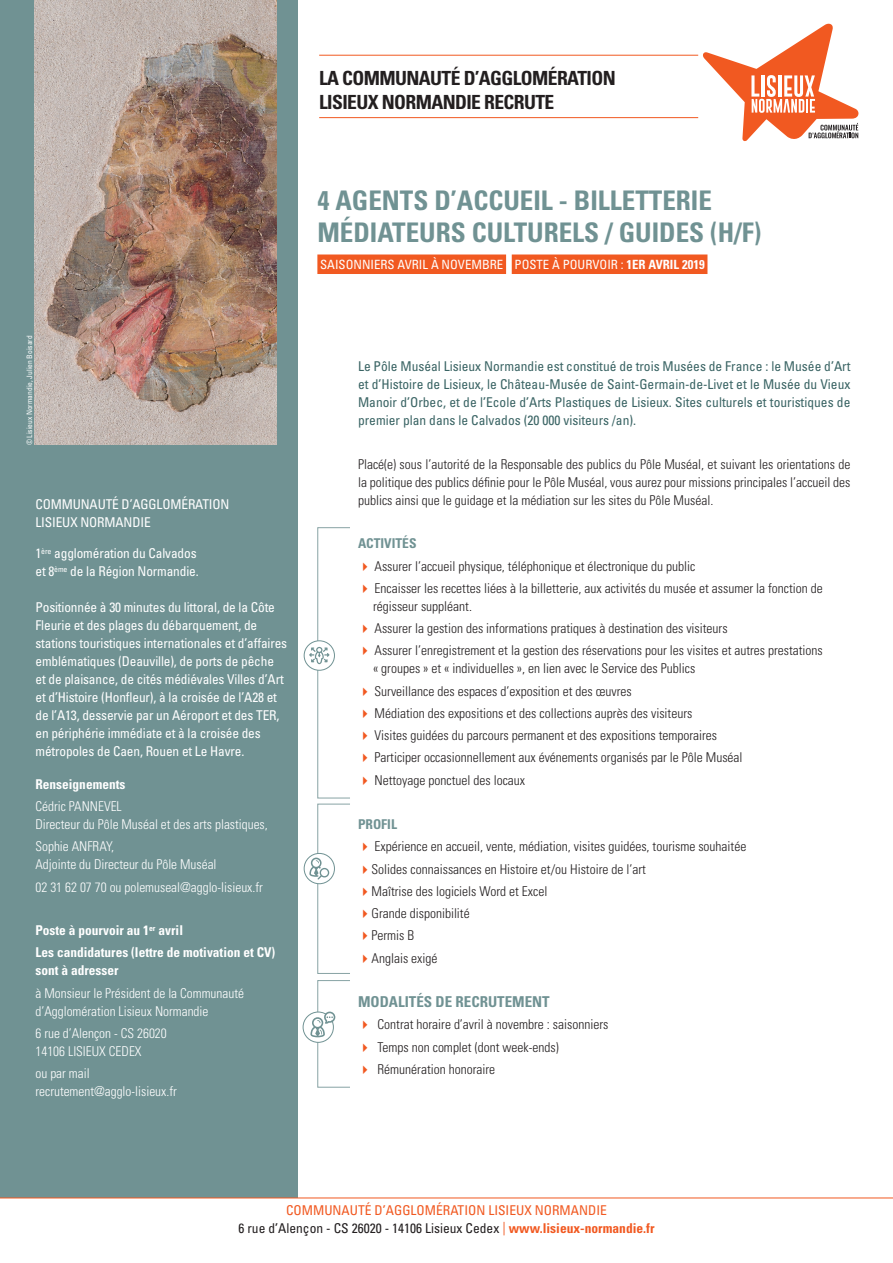
<style>
.page{position:relative;width:893px;height:1263px;background:#fff}
.page>*{position:absolute;margin:0;border:0;box-sizing:border-box;transform-origin:0 0}
.t1{font:700 condensed 27px/32.4px "Univers LT Std";color:#709293}
.t2{font:700 condensed 19.5px/23.4px "Univers LT Std";letter-spacing:-.03em;color:#231f20}
.t3{font:700 condensed 15px "Univers LT Std";color:#709293}
.t4{font:300 condensed 13.5px/18px "Univers LT Std";color:#231f20}
.t5{font:condensed 13.5px/18px "Univers LT Std";letter-spacing:-.01em;color:#fff}
.t6{font:300 condensed 13.5px/18px "Univers LT Std";color:#fff}
.t7{font:condensed 13.5px/18px "Univers LT Std";color:#3a6464;text-align:justify}
.t8{font:condensed 13.5px/18px "Univers LT Std";color:#f15921;text-align:center}
.t9{font:700 condensed 13.5px/22.2px "Univers LT Std";color:#fff}
.t10{font:700 condensed 13.5px "Univers LT Std";color:#709293}
.t11{font:condensed 12.75px "Univers LT Std";color:#fff}
.t12{font:condensed 7.5px "Univers LT Std";color:#fff}
.s1{font-weight:700}
.s2{color:#f15921}
.s3{color:#231f20}
</style>
<div class="page">
<div style="left:0;top:0;width:298px;height:1198px;background:#709293"></div>
<svg style="left:703px;top:24px;width:156px;height:117px"></svg>
<hr style="left:319px;top:55px;width:379px;height:1px;background:#f15921">
<hr style="left:319px;top:117px;width:379px;height:1px;background:#f15921">
<hr style="left:0;top:1197px;width:893px;height:1px;background:#f15921">
<div style="left:317px;top:804px;width:33px;height:170px;border:1px solid #87a3a4"></div>
<svg style="left:304px;top:853px;width:30px;height:31px"></svg>
<div style="left:304px;top:853px;width:31px;height:31px;border:1px solid #709293;border-radius:50%"></div>
<svg style="left:309px;top:857px;width:20px;height:22px"></svg>
<div style="left:317px;top:527px;width:33px;height:271px;border:1px solid #87a3a4"></div>
<div style="left:304px;top:641px;width:30px;height:29px;background:#fff;border-radius:50%"></div>
<div style="left:304px;top:640px;width:31px;height:31px;border:1px solid #709293;border-radius:50%"></div>
<svg style="left:309px;top:647px;width:20px;height:17px"></svg>
<div style="left:317px;top:254px;width:189px;height:20px;background:#f15921"></div>
<div style="left:512px;top:254px;width:195px;height:20px;background:#f15921"></div>
<div style="left:317px;top:980px;width:33px;height:107px;border:1px solid #87a3a4"></div>
<svg style="left:303px;top:1012px;width:30px;height:30px"></svg>
<div style="left:303px;top:1012px;width:31px;height:31px;border:1px solid #709293;border-radius:50%"></div>
<svg style="left:310px;top:1011px;width:25px;height:26px"></svg>
<img style="left:34px;top:0;width:242px;height:444px">
<h2 class="t2" style="left:319px;top:67px;width:298px">LA COMMUNAUTÉ D’AGGLOMÉRATION<br>LISIEUX NORMANDIE RECRUTE</h2>
<p class="t12" style="left:25px;top:445px;width:112px;rotate:-90deg">© Lisieux Normandie, Julien Boisard</p>
<p class="t5" style="left:36px;top:495px;width:195px">COMMUNAUTÉ D’AGGLOMÉRATION<br>LISIEUX NORMANDIE</p>
<p class="t5" style="left:36px;top:544px;width:165px">1<sup>ère</sup> agglomération du Calvados et 8<sup>ème</sup> de la Région Normandie.</p>
<p class="t5" style="left:36px;top:598px;width:253px">Positionnée à 30 minutes du littoral, de la Côte Fleurie et des plages du débarquement, de stations touristiques internationales et d’affaires emblématiques (Deauville), de ports de pêche et de plaisance, de cités médiévales Villes d’Art et d’Histoire (Honfleur), à la croisée de l’A28 et de l’A13, desservie par un Aéroport et des TER, en périphérie immédiate et à la croisée des métropoles de Caen, Rouen et Le Havre.</p>
<p class="t9" style="left:36px;top:773px;width:91px">Renseignements</p>
<p class="t6" style="left:36px;top:797px;width:234px">Cédric PANNEVEL<br>Directeur du Pôle Muséal et des arts plastiques,</p>
<p class="t6" style="left:36px;top:837px;width:183px">Sophie ANFRAY,<br>Adjointe du Directeur du Pôle Muséal</p>
<p class="t6" style="left:36px;top:878px;width:229px">02 31 62 07 70 ou polemuseal@agglo-lisieux.fr</p>
<p class="t9" style="left:35px;top:919px;width:241px">Poste à pourvoir au 1<sup>er</sup> avril<br>Les candidatures (lettre de motivation et CV)</p>
<p class="t9" style="left:36px;top:959px;width:85px">sont à adresser</p>
<p class="t6" style="left:36px;top:984px;width:210px">à Monsieur le Président de la Communauté d’Agglomération Lisieux Normandie</p>
<p class="t6" style="left:36px;top:1024px;width:133px">6 rue d’Alençon - CS 26020<br>14106 LISIEUX CEDEX</p>
<p class="t6" style="left:36px;top:1064px;width:143px">ou par mail recrutement@agglo-lisieux.fr</p>
<h1 class="t1" style="left:317px;top:184px;width:445px">4 AGENTS D’ACCUEIL - BILLETTERIE<br>MÉDIATEURS CULTURELS / GUIDES (H/F)</h1>
<p class="t11" style="left:320px;top:256px;width:386px">SAISONNIERS AVRIL À NOVEMBRE POSTE À POURVOIR : <span class="s1">1ER AVRIL 2019</span></p>
<p class="t7" style="left:358px;top:357px;width:494px">Le Pôle Muséal Lisieux Normandie est constitué de trois Musées de France : le Musée d’Art et d’Histoire de Lisieux, le Château-Musée de Saint-Germain-de-Livet et le Musée du Vieux Manoir d’Orbec, et de l’Ecole d’Arts Plastiques de Lisieux. Sites culturels et touristiques de premier plan dans le Calvados (20 000 visiteurs /an).</p>
<p class="t4" style="left:358px;top:455px;width:494px;text-align:justify">Placé(e) sous l’autorité de la Responsable des publics du Pôle Muséal, et suivant les orientations de la politique des publics définie pour le Pôle Muséal, vous aurez pour missions principales l’accueil des publics ainsi que le guidage et la médiation sur les sites du Pôle Muséal.</p>
<p class="t10" style="left:358px;top:535px;width:60px">ACTIVITÉS</p>
<p class="t4" style="left:358px;top:557px;width:339px"><span class="s2">✔</span> Assurer l’accueil physique, téléphonique et électronique du public</p>
<p class="t4" style="left:373px;top:579px;width:451px;text-indent:-15px"><span class="s2">✔</span> Encaisser les recettes liées à la billetterie, aux activités du musée et assumer la fonction de régisseur suppléant.</p>
<p class="t4" style="left:358px;top:619px;width:371px"><span class="s2">✔</span> Assurer la gestion des informations pratiques à destination des visiteurs</p>
<p class="t4" style="left:373px;top:641px;width:451px;text-indent:-15px"><span class="s2">✔</span> Assurer l’enregistrement et la gestion des réservations pour les visites et autres prestations « groupes » et « individuelles », en lien avec le Service des Publics</p>
<p class="t4" style="left:358px;top:682px;width:275px"><span class="s2">✔</span> Surveillance des espaces d’exposition et des œuvres</p>
<p class="t4" style="left:358px;top:704px;width:336px"><span class="s2">✔</span> Médiation des expositions et des collections auprès des visiteurs</p>
<p class="t4" style="left:358px;top:726px;width:361px"><span class="s2">✔</span> Visites guidées du parcours permanent et des expositions temporaires</p>
<p class="t4" style="left:358px;top:748px;width:386px"><span class="s2">✔</span> Participer occasionnellement aux événements organisés par le Pôle Muséal</p>
<p class="t4" style="left:358px;top:771px;width:169px"><span class="s2">✔</span> Nettoyage ponctuel des locaux</p>
<p class="t10" style="left:358px;top:816px;width:41px">PROFIL</p>
<p class="t4" style="left:358px;top:837px;width:390px"><span class="s2">✔</span> Expérience en accueil, vente, médiation, visites guidées, tourisme souhaitée</p>
<p class="t4" style="left:358px;top:860px;width:289px"><span class="s2">✔</span>Solides connaissances en Histoire et/ou Histoire de l’art</p>
<p class="t4" style="left:358px;top:882px;width:191px"><span class="s2">✔</span>Maîtrise des logiciels Word et Excel</p>
<p class="t4" style="left:358px;top:904px;width:113px"><span class="s2">✔</span>Grande disponibilité</p>
<p class="t4" style="left:358px;top:926px;width:58px"><span class="s2">✔</span>Permis B</p>
<p class="t4" style="left:358px;top:949px;width:81px"><span class="s2">✔</span>Anglais exigé</p>
<p class="t3" style="left:358px;top:992px;width:193px">MODALITÉS DE RECRUTEMENT</p>
<p class="t4" style="left:358px;top:1016px;width:252px"><span class="s2">✔</span> Contrat horaire d’avril à novembre : saisonniers</p>
<p class="t4" style="left:358px;top:1038px;width:202px"><span class="s2">✔</span> Temps non complet (dont week-ends)</p>
<p class="t4" style="left:358px;top:1060px;width:139px"><span class="s2">✔</span> Rémunération honoraire</p>
<p class="t8" style="left:238px;top:1201px;width:417px">COMMUNAUTÉ D’AGGLOMÉRATION LISIEUX NORMANDIE<br><span class="s3">6 rue d’Alençon - CS 26020 - 14106 Lisieux Cedex</span> | <span class="s1">www.lisieux-normandie.fr</span></p>
</div>
